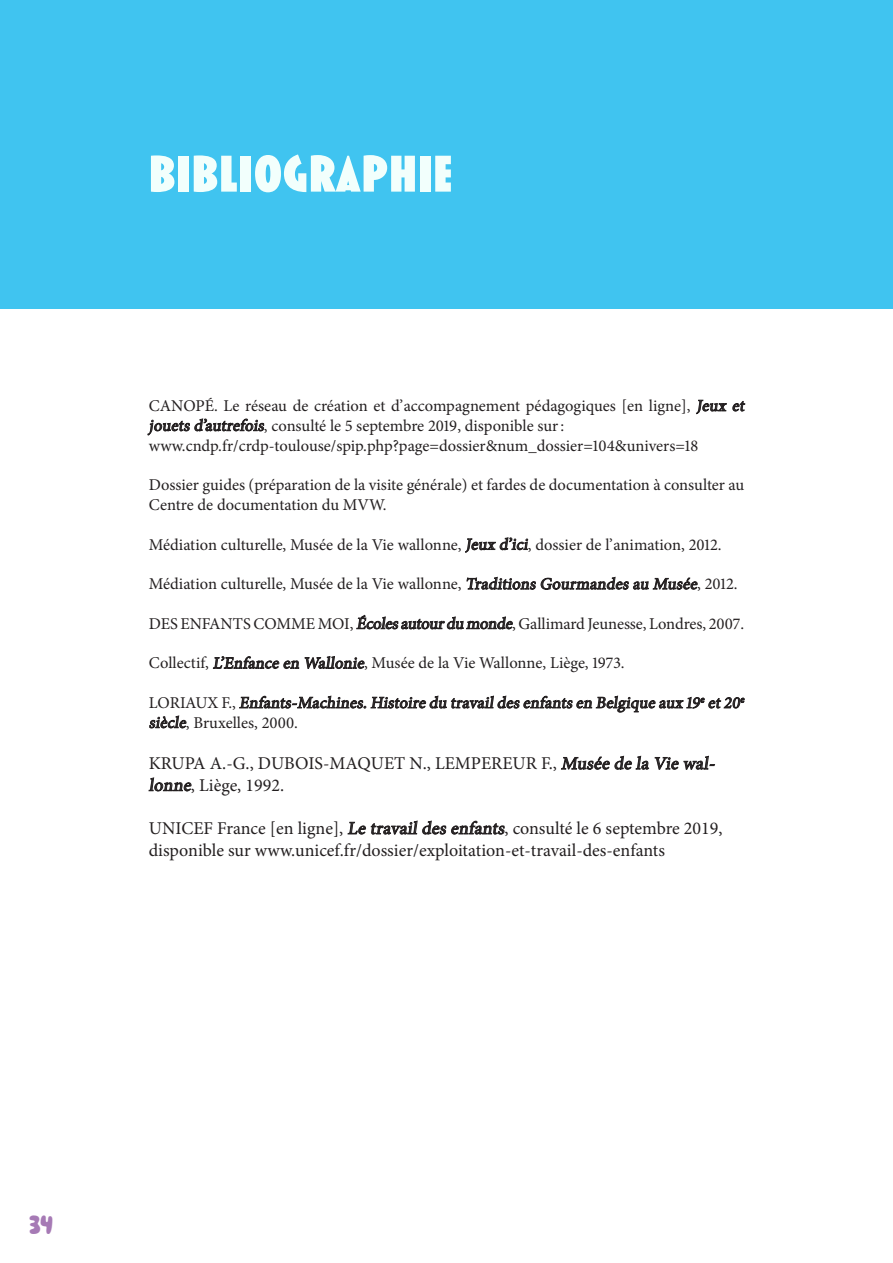
<style>
.page{position:relative;width:893px;height:1263px;background:#fff}
.page>*{position:absolute;margin:0;border:0;box-sizing:border-box;transform-origin:0 0}
.t1{font:900 52.5px "Blakely";letter-spacing:.015em;color:#f2fffc}
.t2{font:30px "Painde Mie";color:#a67ab5}
.t3{font:18px/21.6px "Minion Pro";color:#231f20}
.t4{font:16.5px/19.8px "Minion Pro";color:#231f20}
</style>
<div class="page">
<div style="left:0;top:0;width:893px;height:308px;background:#40c4f0"></div>
<h1 class="t1" style="left:149px;top:148px;width:305px">BIBLIOGRAPHIE</h1>
<p class="t4" style="left:149px;top:396px;width:600px">CANOPÉ. Le réseau de création et d’accompagnement pédagogiques [en ligne], Jeux et jouets d’autrefois, consulté le 5 septembre 2019, disponible sur: www.cndp.fr/crdp-toulouse/spip.php?page=dossier&amp;num_dossier=104&amp;univers=18</p>
<p class="t4" style="left:149px;top:475px;width:597px">Dossier guides (préparation de la visite générale) et fardes de documentation à consulter au<br>Centre de documentation du MVW.</p>
<p class="t4" style="left:149px;top:534px;width:574px">Médiation culturelle, Musée de la Vie wallonne, Jeux d’ici, dossier de l’animation, 2012.</p>
<p class="t4" style="left:149px;top:574px;width:590px">Médiation culturelle, Musée de la Vie wallonne, Traditions Gourmandes au Musée, 2012.</p>
<p class="t4" style="left:149px;top:614px;width:597px">DES ENFANTS COMME MOI, Écoles autour du monde, Gallimard Jeunesse, Londres, 2007.</p>
<p class="t4" style="left:149px;top:653px;width:477px">Collectif, L’Enfance en Wallonie, Musée de la Vie Wallonne, Liège, 1973.</p>
<p class="t4" style="left:149px;top:693px;width:599px">L O R IAU X F. , Enfants-Machines.Histoire du travaildes enfants en Belgique aux 19<sup>e</sup> et20<sup>e </sup>siècle, Bruxelles, 2000.</p>
<p class="t3" style="left:149px;top:753px;width:571px">KRUPA A.-G., DUBOIS-MAQUET N., LEMPEREUR F., Musée de la Vie wal&shy;lonne, Liège, 1992.</p>
<p class="t3" style="left:149px;top:817px;width:575px">UNICEF France [en ligne], Le travail des enfants, consulté le 6 septembre 2019, disponible sur www.unicef.fr/dossier/exploitation-et-travail-des-enfants</p>
<h2 class="t2" style="left:29px;top:1209px;width:26px">34</h2>
</div>
